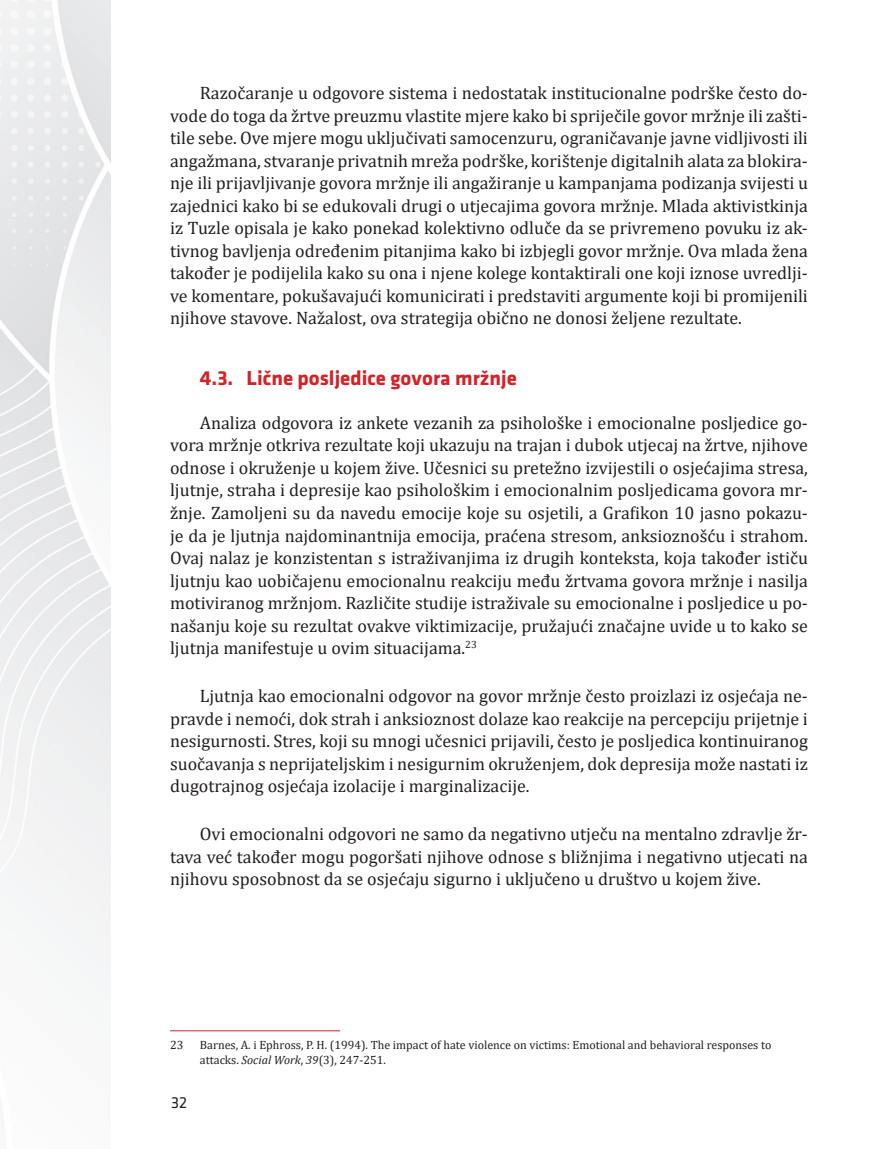
<style>
.page{position:relative;width:893px;height:1149px;background:#fff}
.page>*{position:absolute;margin:0;border:0;box-sizing:border-box;transform-origin:0 0}
.t1{font:700 21px "Klavika Basic";color:#d1232a}
.t2{font:18px/22.5px "Cambria";color:#231f20;text-align:justify}
.t3{font:16.5px "Klavika Basic";color:#231f20}
.t4{font:12px/14.4px "Cambria";color:#231f20}
.s1{font-style:italic}
</style>
<div class="page">
<img style="left:0;top:0;width:110px;height:1105px">
<hr style="left:170px;top:1030px;width:170px;height:1px;background:#d1232a">
<p class="t2" style="left:170px;top:82px;width:639px;text-indent:30px">Razočaranje u odgovore sistema i nedostatak institucionalne podrške često do&shy;vode do toga da žrtve preuzmu vlastite mjere kako bi spriječile govor mržnje ili zašti&shy;tile sebe. Ove mjere mogu uključivati samocenzuru, ograničavanje javne vidljivosti ili angažmana, stvaranje privatnih mreža podrške, korištenje digitalnih alata za blokira&shy;nje ili prijavljivanje govora mržnje ili angažiranje u kampanjama podizanja svijesti u zajednici kako bi se edukovali drugi o utjecajima govora mržnje. Mlada aktivistkinja iz Tuzle opisala je kako ponekad kolektivno odluče da se privremeno povuku iz ak&shy;tivnog bavljenja određenim pitanjima kako bi izbjegli govor mržnje. Ova mlada žena također je podijelila kako su ona i njene kolege kontaktirali one koji iznose uvredlji&shy;ve komentare, pokušavajući komunicirati i predstaviti argumente koji bi promijenili njihove stavove. Nažalost, ova strategija obično ne donosi željene rezultate.</p>
<p class="t1" style="left:200px;top:363px;width:319px">4.3. Lične posljedice govora mržnje</p>
<p class="t2" style="left:170px;top:411px;width:639px;text-indent:30px">Analiza odgovora iz ankete vezanih za psihološke i emocionalne posljedice go&shy;vora mržnje otkriva rezultate koji ukazuju na trajan i dubok utjecaj na žrtve, njihove odnose i okruženje u kojem žive. Učesnici su pretežno izvijestili o osjećajima stresa, ljutnje, straha i depresije kao psihološkim i emocionalnim posljedicama govora mr&shy;žnje. Zamoljeni su da navedu emocije koje su osjetili, a Grafikon 10 jasno pokazu&shy;je da je ljutnja najdominantnija emocija, praćena stresom, anksioznošću i strahom.<br>Ovaj nalaz je konzistentan s istraživanjima iz drugih konteksta, koja također ističu ljutnju kao uobičajenu emocionalnu reakciju među žrtvama govora mržnje i nasilja motiviranog mržnjom. Različite studije istraživale su emocionalne i posljedice u po&shy;našanju koje su rezultat ovakve viktimizacije, pružajući značajne uvide u to kako se ljutnja manifestuje u ovim situacijama.<sup>23</sup></p>
<p class="t2" style="left:170px;top:684px;width:639px;text-indent:30px">Ljutnja kao emocionalni odgovor na govor mržnje često proizlazi iz osjećaja ne&shy;pravde i nemoći, dok strah i anksioznost dolaze kao reakcije na percepciju prijetnje i nesigurnosti. Stres, koji su mnogi učesnici prijavili, često je posljedica kontinuiranog suočavanja s neprijateljskim i nesigurnim okruženjem, dok depresija može nastati iz dugotrajnog osjećaja izolacije i marginalizacije.</p>
<p class="t2" style="left:170px;top:822px;width:639px;text-indent:30px">Ovi emocionalni odgovori ne samo da negativno utječu na mentalno zdravlje žr&shy;tava već također mogu pogoršati njihove odnose s bližnjima i negativno utjecati na njihovu sposobnost da se osjećaju sigurno i uključeno u društvo u kojem žive.</p>
<p class="t4" style="left:170px;top:1037px;width:15px">23</p>
<p class="t4" style="left:200px;top:1037px;width:573px">Barnes, A. i Ephross, P. H. (1994). The impact of hate violence on victims: Emotional and behavioral responses to attacks. <span class="s1">Social Work</span>, <span class="s1">39</span>(3), 247-251.</p>
<p class="t3" style="left:171px;top:1091px;width:18px">32</p>
</div>
